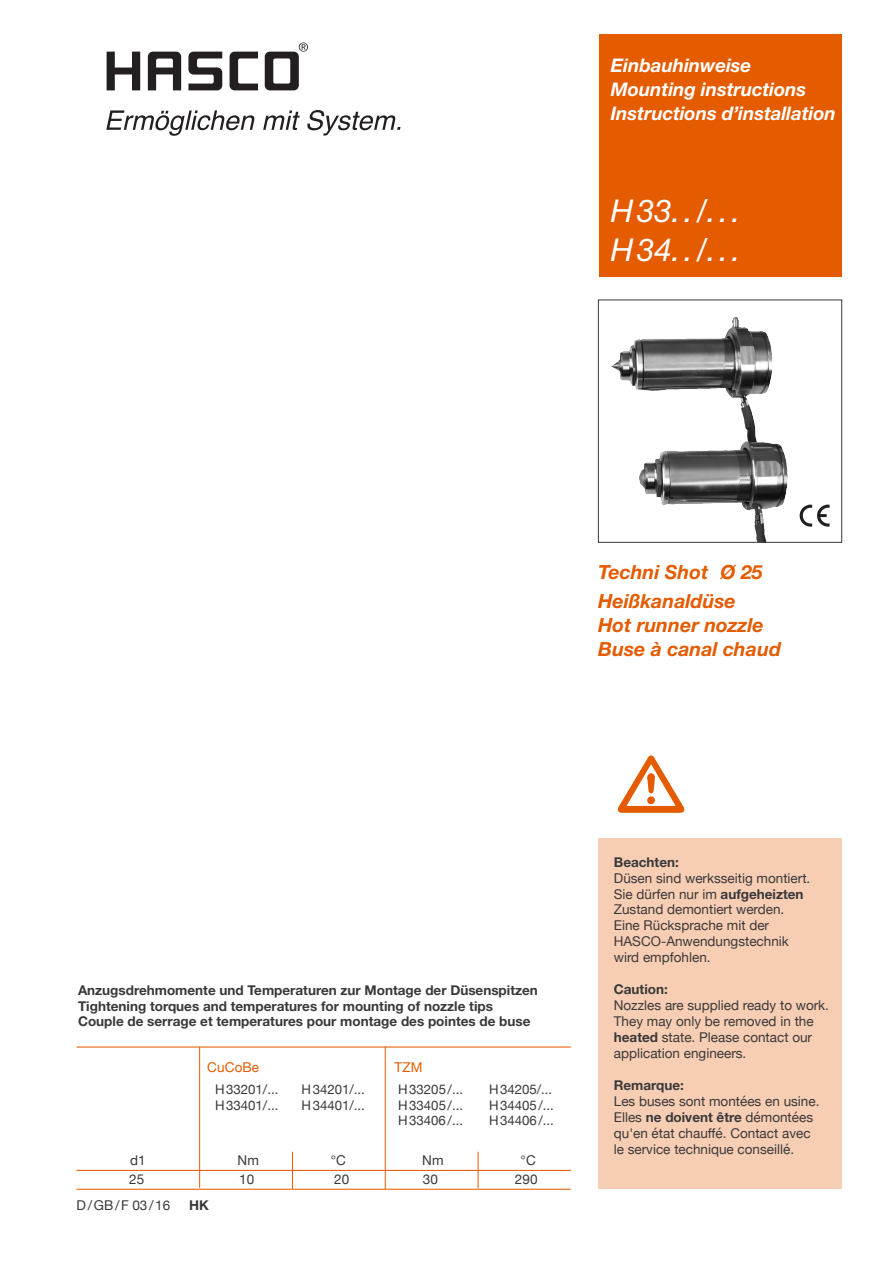
<style>
.page{position:relative;width:893px;height:1263px;background:#fff}
.page>*{position:absolute;margin:0;border:0;box-sizing:border-box;transform-origin:0 0}
.t1{font:italic 31.5px/39px "Helvetica Neue";color:#fff}
.t2{font:italic 700 19.5px/28.2px "Helvetica Neue";color:#e45b00}
.t3{font:italic 700 18.75px/24px "Helvetica Neue";letter-spacing:-.005em;color:#fff}
.t4{font:13.5px/15.9px "Helvetica Neue";color:#39383a}
.t5{font:700 13.5px/15.9px "Helvetica Neue";color:#39383a}
.t6{font:13.5px "Helvetica Neue";letter-spacing:.01em;color:#e45b00}
.t7{font:13.2px "Helvetica Neue";color:#39383a}
.s1{font-weight:700}
</style>
<div class="page">
<svg style="left:107px;top:52px;width:33px;height:38px"></svg>
<svg style="left:230px;top:52px;width:28px;height:38px"></svg>
<svg style="left:265px;top:43px;width:43px;height:47px"></svg>
<svg style="left:188px;top:52px;width:34px;height:38px"></svg>
<svg style="left:148px;top:52px;width:33px;height:38px"></svg>
<svg style="left:106px;top:110px;width:148px;height:26px"></svg>
<svg style="left:263px;top:110px;width:37px;height:20px"></svg>
<svg style="left:307px;top:110px;width:93px;height:26px"></svg>
<svg style="left:800px;top:505px;width:29px;height:22px"></svg>
<div style="left:599px;top:34px;width:243px;height:243px;background:#e45b00"></div>
<img style="left:737px;top:317px;width:36px;height:124px">
<div style="left:598px;top:300px;width:244px;height:242px;border:1px solid #39383a"></div>
<div style="left:598px;top:838px;width:244px;height:351px;background:#f7ceb3"></div>
<hr style="left:199px;top:1047px;width:1px;height:141px;background:#e45b00">
<hr style="left:292px;top:1152px;width:1px;height:37px;background:#e45b00">
<hr style="left:478px;top:1152px;width:1px;height:36px;background:#e45b00">
<hr style="left:385px;top:1046px;width:1px;height:143px;background:#e45b00">
<hr style="left:77px;top:1170px;width:494px;height:1px;background:#e45b00">
<hr style="left:77px;top:1189px;width:494px;height:1px;background:#e45b00">
<hr style="left:77px;top:1046px;width:494px;height:1px;background:#e45b00">
<img style="left:697px;top:441px;width:91px;height:101px">
<h3 class="t3" style="left:611px;top:55px;width:226px">Einbauhinweise<br>Mounting instructions<br>Instructions d’installation</h3>
<h1 class="t1" style="left:611px;top:194px;width:131px">H 33. . /. . .<br>H 34. . /. . .</h1>
<h2 class="t2" style="left:598px;top:560px;width:166px">Techni Shot Ø 25<br>Heißkanaldüse</h2>
<h2 class="t2" style="left:598px;top:614px;width:184px;line-height:24px">Hot runner nozzle<br>Buse à canal chaud</h2>
<p class="t5" style="left:78px;top:983px;width:461px">Anzugsdrehmomente und Temperaturen zur Montage der Düsenspitzen<br>Tightening torques and temperatures for mounting of nozzle tips<br>Couple de serrage et temperatures pour montage des pointes de buse</p>
<p class="t6" style="left:207px;top:1059px;width:53px">CuCoBe</p>
<p class="t6" style="left:395px;top:1059px;width:30px">TZM</p>
<p class="t7" style="left:215px;top:1081px;width:65px">H 33201/...</p>
<p class="t7" style="left:301px;top:1081px;width:65px">H 34201/...</p>
<p class="t7" style="left:398px;top:1081px;width:66px">H 33205 /...</p>
<p class="t7" style="left:489px;top:1081px;width:65px">H 34205/...</p>
<p class="t7" style="left:215px;top:1097px;width:65px">H 33401/...</p>
<p class="t7" style="left:301px;top:1097px;width:65px">H 34401/...</p>
<p class="t7" style="left:398px;top:1097px;width:66px">H 33405 /...</p>
<p class="t7" style="left:489px;top:1097px;width:66px">H 34405 /...</p>
<p class="t7" style="left:398px;top:1113px;width:66px">H 33406 /...</p>
<p class="t7" style="left:489px;top:1113px;width:66px">H 34406 /...</p>
<p class="t4" style="left:130px;top:1152px;width:17px">d1</p>
<p class="t4" style="left:238px;top:1152px;width:23px">Nm</p>
<p class="t4" style="left:331px;top:1152px;width:17px">°C</p>
<p class="t4" style="left:422px;top:1152px;width:23px">Nm</p>
<p class="t4" style="left:521px;top:1152px;width:17px">°C</p>
<p class="t4" style="left:129px;top:1171px;width:17px">25</p>
<p class="t4" style="left:239px;top:1171px;width:17px">10</p>
<p class="t4" style="left:334px;top:1171px;width:17px">20</p>
<p class="t4" style="left:423px;top:1171px;width:17px">30</p>
<p class="t4" style="left:515px;top:1171px;width:24px">290</p>
<p class="t4" style="left:77px;top:1197px;width:95px">D/GB/F 03/16</p>
<p class="t5" style="left:189px;top:1199px;width:21px">HK</p>
<p class="t5" style="left:614px;top:855px;width:67px">Beachten:</p>
<p class="t4" style="left:614px;top:870px;width:198px">Düsen sind werksseitig montiert.<br>Sie dürfen nur im <span class="s1">aufgeheizten<br></span>Zustand demontiert werden.<br>Eine Rücksprache mit der<br>HASCO-Anwendungs technik wird empfohlen.</p>
<p class="t5" style="left:614px;top:983px;width:55px">Caution:</p>
<p class="t4" style="left:614px;top:997px;width:217px">Nozzles are supplied ready to work.<br>They may only be removed in the <span class="s1">heated</span> state. Please contact our application engineers.</p>
<p class="t5" style="left:614px;top:1078px;width:72px">Remarque:</p>
<p class="t4" style="left:614px;top:1093px;width:207px">Les buses sont montées en usine.<br>Elles <span class="s1">ne doivent être</span> démontées qu'en état chauffé. Contact avec le service technique conseillé.</p>
</div>
